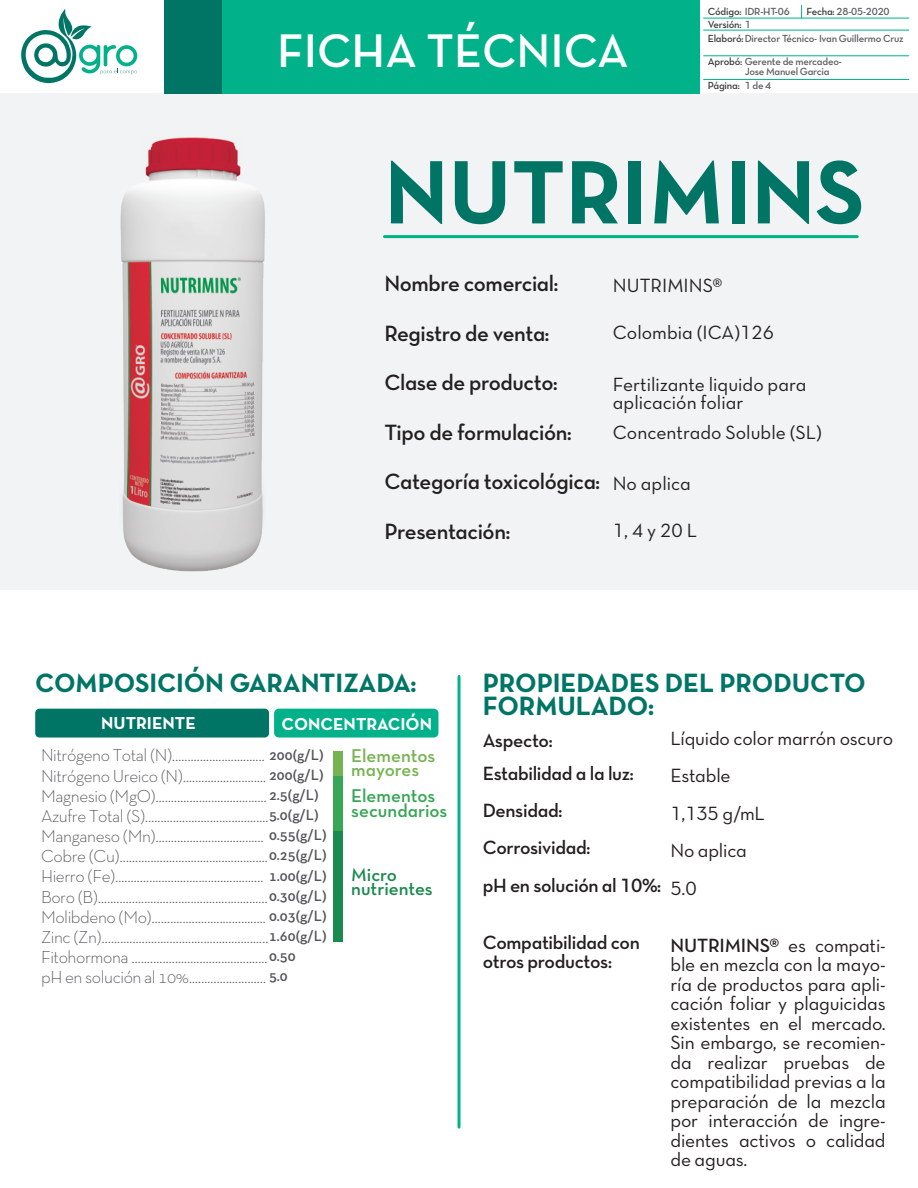
<style>
.page{position:relative;width:918px;height:1188px;background:#fff}
.page>*{position:absolute;margin:0;border:0;box-sizing:border-box;transform-origin:0 0}
.t1{font:91.5px "Neutra Text TF Bold Alt";color:#007566}
.t2{font:48px "Neutra Text TF Demi Alt";color:#fff}
.t3{font:27px/22.5px "Neutra Text TF Bold Alt";letter-spacing:-.005em;color:#007566}
.t4{font:22.5px "Neutra Text TF Demi Alt";letter-spacing:-.015em;color:#231f20}
.t5{font:19.5px/19.5px "Neutra Text TF Book Alt";letter-spacing:-.01em;color:#231f20}
.t6{font:19.5px/37.5px "Neutra Text TF Demi Alt";letter-spacing:-.015em;color:#231f20}
.t7{font:18.9px/14.2px "Neutra Text TF Demi Alt";color:#37a655}
.t8{font:18.9px/14.2px "Neutra Text TF Demi Alt";letter-spacing:-.005em;color:#77b353}
.t9{font:18.9px/14.2px "Neutra Text TF Demi Alt";color:#1b8a4f}
.t10{font:300 17.7px/20.1px "Neutra Text TF";letter-spacing:-.025em;color:#565659}
.t11{font:17.7px "Neutra Text TF Bold Alt";color:#fff}
.t12{font:600 15.15px/20.1px "Neutra Text TF";color:#565659}
.t13{font:10.5px/14.1px "Neutra Text TF Demi Alt";letter-spacing:-.02em;color:#5e5f62}
.t14{font:10.5px "Neutra Text TF Demi Alt";letter-spacing:-.02em;color:#3e3e3f}
.s1{color:#3e3e3f}
.s2{font-family:"Neutra Text TF Book Alt"}
</style>
<div class="page">
<div style="left:0;top:93px;width:918px;height:497px;background:#f2f3f4"></div>
<hr style="left:384px;top:235px;width:473px;height:3px;background:#00b18a">
<div style="left:35px;top:709px;width:234px;height:29px;background:#007566;border-radius:4px"></div>
<div style="left:274px;top:709px;width:164px;height:29px;background:#00b18a;border-radius:5px"></div>
<div style="left:333px;top:751px;width:9px;height:26px;background:#77b353"></div>
<div style="left:333px;top:776px;width:9px;height:57px;background:#37a655"></div>
<div style="left:333px;top:831px;width:9px;height:111px;background:#1b8a4f"></div>
<hr style="left:458px;top:676px;width:2px;height:451px;background:#00b18a">
<svg style="left:21px;top:9px;width:116px;height:75px"></svg>
<div style="left:222px;top:0;width:478px;height:93px;background:#00b18a"></div>
<div style="left:164px;top:0;width:58px;height:93px;background:#007566"></div>
<img style="left:120px;top:137px;width:145px;height:435px">
<hr style="left:704px;top:18px;width:205px;height:1px;background:#00b18a">
<hr style="left:704px;top:30px;width:205px;height:1px;background:#00b18a">
<hr style="left:704px;top:55px;width:205px;height:1px;background:#00b18a">
<hr style="left:704px;top:79px;width:205px;height:1px;background:#00b18a">
<svg style="left:801px;top:5px;width:1px;height:13px"></svg>
<h2 class="t2" style="left:277px;top:21px;width:353px">FICHA TÉCNICA</h2>
<p class="t13" style="left:708px;top:4px;width:84px"><span class="s1">Código:</span> IDR-HT-06</p>
<p class="t13" style="left:806px;top:4px;width:85px"><span class="s1">Fecha:</span> 28-05-2020</p>
<p class="t13" style="left:708px;top:17px;width:197px"><span class="s1">Versión:</span> 1<br><span class="s1">Elaboró:</span>Director Técnico- Ivan Guillermo Cruz</p>
<p class="t13" style="left:708px;top:54px;width:136px"><span class="s1">Aprobó:</span> Gerente de mercadeo-</p>
<p class="t14" style="left:708px;top:79px;width:33px">Página:</p>
<p class="t13" style="left:745px;top:65px;width:86px">Jose Manuel Garcia<br>1 de 4</p>
<h1 class="t1" style="left:384px;top:135px;width:482px">NUTRIMINS</h1>
<p class="t4" style="left:384px;top:270px;width:175px">Nombre comercial:</p>
<p class="t4" style="left:384px;top:319px;width:166px">Registro de venta:</p>
<p class="t4" style="left:384px;top:369px;width:175px">Clase de producto:</p>
<p class="t4" style="left:384px;top:418px;width:189px">Tipo de formulación:</p>
<p class="t4" style="left:384px;top:468px;width:217px">Categoría toxicológica:</p>
<p class="t4" style="left:384px;top:517px;width:127px">Presentación:</p>
<p class="t5" style="left:613px;top:275px;width:111px">NUTRIMINS®</p>
<p class="t5" style="left:613px;top:322px;width:163px">Colombia (ICA)126</p>
<p class="t5" style="left:613px;top:375px;width:195px;line-height:18px">Fertilizante liquido para aplicación foliar</p>
<p class="t5" style="left:613px;top:423px;width:211px">Concentrado Soluble (SL)</p>
<p class="t5" style="left:613px;top:473px;width:79px">No aplica</p>
<p class="t5" style="left:613px;top:520px;width:86px">1, 4 y 20 L</p>
<h3 class="t3" style="left:35px;top:671px;width:383px">COMPOSICIÓN GARANTIZADA:</h3>
<h3 class="t3" style="left:483px;top:671px;width:384px">PROPIEDADES DEL PRODUCTO<br>FORMULADO:</h3>
<p class="t11" style="left:101px;top:712px;width:96px">NUTRIENTE</p>
<p class="t11" style="left:282px;top:713px;width:152px">CONCENTRACIÓN</p>
<p class="t8" style="left:351px;top:748px;width:85px">Elementos mayores</p>
<p class="t7" style="left:351px;top:789px;width:98px">Elementos secundarios</p>
<p class="t5" style="left:671px;top:719px;width:224px;line-height:37.5px">Líquido color marrón oscuro<br>Estable<br>1,135 g/mL<br>No aplica<br>5.0</p>
<p class="t6" style="left:483px;top:723px;width:153px;line-height:33px">Aspecto:<br>Estabilidad a la luz:</p>
<p class="t6" style="left:483px;top:791px;width:180px">Densidad:<br>Corrosividad:<br>pH en solución al 10%:</p>
<p class="t6" style="left:483px;top:932px;width:159px;line-height:19.5px">Compatibilidad con otros productos:</p>
<p class="t12" style="left:269px;top:744px;width:59px">200(g/L)<br>200(g/L)<br>2.5(g/L)<br>5.0(g/L)<br>0.55(g/L)<br>0.25(g/L)<br>1.00(g/L)<br>0.30(g/L)<br>0.03(g/L)<br>1.60(g/L)<br>0.50<br>5.0</p>
<p class="t10" style="left:41px;top:745px;width:229px">Nitrógeno Total (N)..............................<br>Nitrógeno Ureico (N)...........................<br>Magnesio (MgO)....................................<br>Azufre Total (S)........................................<br>Manganeso (Mn)...................................<br>Cobre (Cu)................................................<br>Hierro (Fe)................................................<br>Boro (B).......................................................<br>Molibdeno (Mo).....................................<br>Zinc (Zn)......................................................<br>Fitohormona ............................................ pH en solución al 10%.........................</p>
<p class="t9" style="left:351px;top:867px;width:83px">Micro nutrientes</p>
<p class="t6" style="left:671px;top:926px;width:217px">NUTRIMINS® <span class="s2">es compati-</span></p>
<p class="t5" style="left:671px;top:955px;width:217px;text-align:justify">ble en mezcla con la mayo&shy;ría de productos para apli&shy;cación foliar y plaguicidas existentes en el mercado.<br>Sin embargo, se recomien&shy;da realizar pruebas de compatibilidad previas a la preparación de la mezcla por interacción de ingre&shy;dientes activos o calidad de aguas.</p>
</div>
